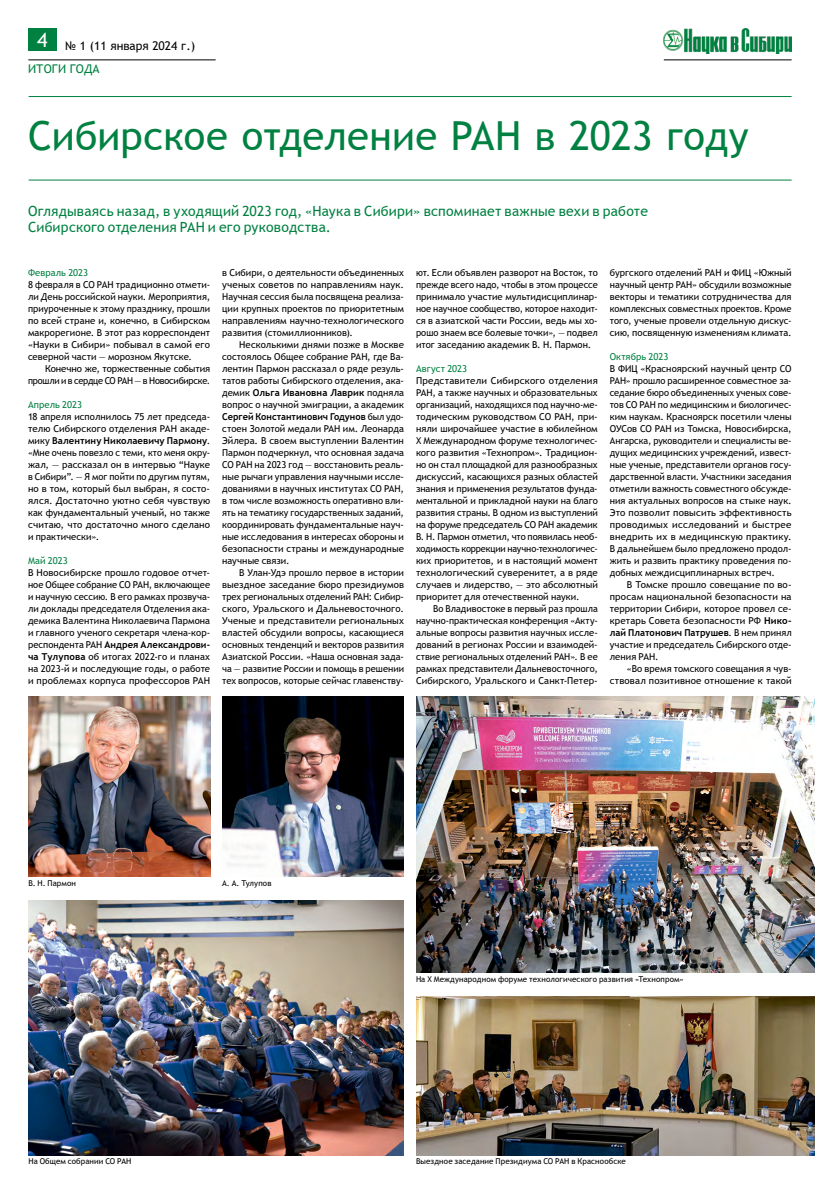
<style>
.page{position:relative;width:820px;height:1191px;background:#fff}
.page>*{position:absolute;margin:0;border:0;box-sizing:border-box;transform-origin:0 0}
.t1{font:40px "Trebuchet MS";letter-spacing:.005em;color:#008141}
.t2{font:14px/16px "Trebuchet MS";letter-spacing:.015em;color:#008141}
.t3{font:12px/22.3px "Trebuchet MS";color:#000}
.t4{font:9.5px/12px "Trebuchet MS";letter-spacing:.005em;color:#000;text-align:justify}
.t5{font:9.5px/12px "Trebuchet MS";letter-spacing:-.02em;color:#000;text-align:right}
.t6{font:9.5px "Trebuchet MS";letter-spacing:.005em;color:#008141}
.t7{font:8px "Trebuchet MS";letter-spacing:.015em;color:#000}
.s1{color:#008141}
.s2{font-weight:700}
</style>
<div class="page">
<div style="left:28px;top:28px;width:29px;height:23px;background:#008141"></div>
<hr style="left:28px;top:60px;width:187px;height:1px;background:#000">
<img style="left:663px;top:28px;width:128px;height:25px">
<hr style="left:663px;top:60px;width:128px;height:1px;background:#000">
<hr style="left:29px;top:96px;width:762px;height:1px;background:#008141">
<hr style="left:29px;top:179px;width:762px;height:1px;background:#008141">
<img style="left:222px;top:696px;width:182px;height:180px">
<img style="left:28px;top:696px;width:182px;height:180px">
<img style="left:28px;top:900px;width:376px;height:255px">
<img style="left:416px;top:996px;width:398px;height:159px">
<img style="left:416px;top:696px;width:398px;height:276px">
<p class="t3" style="left:28px;top:35px;width:168px;text-indent:9px"><sup>4</sup> № 1 (11 января 2024 г.)<br><span class="s1">ИТОГИ ГОДА</span></p>
<h1 class="t1" style="left:28px;top:111px;width:721px">Сибирское отделение РАН в 2023 году</h1>
<h2 class="t2" style="left:28px;top:203px;width:621px">Оглядываясь назад, в уходящий 2023 год, «Наука в Сибири» вспоминает важные вехи в работе<br>Сибирского отделения РАН и его руководства.</h2>
<p class="t6" style="left:28px;top:267px;width:62px">Февраль 2023</p>
<p class="t4" style="left:28px;top:279px;width:184px">8 февраля в СО РАН традиционно отмети&shy;ли День российской науки. Мероприятия, приуроченные к этому празднику, прошли по всей стране и, конечно, в Сибирском макрорегионе. В этот раз корреспондент «Науки в Сибири» побывал в самой его северной части — морозном Якутске.</p>
<p class="t5" style="left:28px;top:363px;width:183px">Конечно же, торжественные события прошли и в сердце СО РАН — в Новосибирске.</p>
<p class="t6" style="left:28px;top:399px;width:56px">Апрель 2023</p>
<p class="t4" style="left:28px;top:411px;width:184px">18 апреля исполнилось 75 лет председа&shy;телю Сибирского отделения РАН акаде&shy;мику <span class="s2">Валентину Николаевичу Пармону</span>. «Мне очень повезло с теми, кто меня окру&shy;жал, — рассказал он в интервью “Науке в Сибири”. — Я мог пойти по другим путям, но в том, который был выбран, я состо&shy;ялся. Достаточно уютно себя чувствую как фундаментальный ученый, но также считаю, что достаточно много сделано и практически».</p>
<p class="t6" style="left:28px;top:555px;width:41px">Май 2023</p>
<p class="t4" style="left:28px;top:567px;width:184px">В Новосибирске прошло годовое отчет&shy;ное Общее собрание СО РАН, включающее и научную сессию. В его рамках прозвуча&shy;ли доклады председателя Отделения ака&shy;демика Валентина Николаевича Пармона и главного ученого секретаря члена-кор&shy;респондента РАН <span class="s2">Андрея Александрови&shy;ча Тулупова</span> об итогах 2022-го и планах на 2023-й и последующие годы, о работе и проблемах корпуса профессоров РАН</p>
<p class="t4" style="left:609px;top:267px;width:183px">бургского отделений РАН и ФИЦ «Южный научный центр РАН» обсудили возможные векторы и тематики сотрудничества для комплексных совместных проектов. Кроме того, ученые провели отдельную дискус&shy;сию, посвященную изменениям климата.</p>
<p class="t6" style="left:609px;top:351px;width:60px">Октябрь 2023</p>
<p class="t4" style="left:609px;top:363px;width:183px">В ФИЦ «Красноярский научный центр СО РАН» прошло расширенное совместное за&shy;седание бюро объединенных ученых сове&shy;тов СО РАН по медицинским и биологичес&shy;ким наукам. Красноярск посетили члены ОУСов СО РАН из Томска, Новосибирска, Ангарска, руководители и специалисты ве&shy;дущих медицинских учреждений, извест&shy;ные ученые, представители органов госу&shy;дарственной власти. Участники заседания отметили важность совместного обсужде&shy;ния актуальных вопросов на стыке наук.<br>Это позволит повысить эффективность проводимых исследований и быстрее внедрить их в медицинскую практику.<br>В дальнейшем было предложено продол&shy;жить и развить практику проведения по&shy;добных междисциплинарных встреч.</p>
<p class="t4" style="left:609px;top:579px;width:183px;text-indent:17px">В Томске прошло совещание по во&shy;просам национальной безопасности на территории Сибири, которое провел се&shy;кретарь Совета безопасности РФ <span class="s2">Нико&shy;лай Платонович Патрушев</span>. В нем принял участие и председатель Сибирского отде&shy;ления РАН.</p>
<p class="t4" style="left:609px;top:663px;width:183px;text-align:right">«Во время томского совещания я чув&shy;ствовал позитивное отношение к такой</p>
<p class="t4" style="left:222px;top:267px;width:183px">в Сибири, о деятельности объединенных ученых советов по направлениям наук.<br>Научная сессия была посвящена реализа&shy;ции крупных проектов по приоритетным направлениям научно-технологического развития (стомиллионников).</p>
<p class="t4" style="left:222px;top:339px;width:183px;text-indent:17px">Несколькими днями позже в Москве состоялось Общее собрание РАН, где Ва&shy;лентин Пармон рассказал о ряде резуль&shy;татов работы Сибирского отделения, ака&shy;демик <span class="s2">Ольга Ивановна Лаврик</span> подняла вопрос о научной эмиграции, а академик <span class="s2">Сергей Константинович Годунов</span> был удо&shy;стоен Золотой медали РАН им. Леонарда Эйлера. В своем выступлении Валентин Пармон подчеркнул, что основная задача СО РАН на 2023 год — восстановить реаль&shy;ные рычаги управления научными иссле&shy;дованиями в научных институтах СО РАН, в том числе возможность оперативно вли&shy;ять на тематику государственных заданий, координировать фундаментальные науч&shy;ные исследования в интересах обороны и безопасности страны и международные научные связи.</p>
<p class="t4" style="left:222px;top:567px;width:183px;text-indent:17px">В Улан-Удэ прошло первое в истории выездное заседание бюро президиумов трех региональных отделений РАН: Сибир&shy;ского, Уральского и Дальневосточного.<br>Ученые и представители региональных властей обсудили вопросы, касающиеся основных тенденций и векторов развития Азиатской России. «Наша основная зада&shy;ча — развитие России и помощь в решении тех вопросов, которые сейчас главенству-</p>
<p class="t4" style="left:416px;top:267px;width:183px">ют. Если объявлен разворот на Восток, то прежде всего надо, чтобы в этом процессе принимало участие мультидисциплинар&shy;ное научное сообщество, которое находит&shy;ся в азиатской части России, ведь мы хо&shy;рошо знаем все болевые точки», — подвел итог заседанию академик В. Н. Пармон.</p>
<p class="t6" style="left:416px;top:363px;width:53px">Август 2023</p>
<p class="t4" style="left:416px;top:375px;width:183px">Представители Сибирского отделения РАН, а также научных и образовательных организаций, находящихся под научно-ме&shy;тодическим руководством СО РАН, при&shy;няли широчайшее участие в юбилейном X Международном форуме технологичес&shy;кого развития «Технопром». Традицион&shy;но он стал площадкой для разнообразных дискуссий, касающихся разных областей знания и применения результатов фунда&shy;ментальной и прикладной науки на благо развития страны. В одном из выступлений на форуме председатель СО РАН академик В. Н. Пармон отметил, что появилась необ&shy;ходимость коррекции научно-технологичес&shy;ких приоритетов, и в настоящий момент технологический суверенитет, а в ряде случаев и лидерство, — это абсолютный приоритет для отечественной науки.</p>
<p class="t4" style="left:416px;top:603px;width:183px;text-indent:17px">Во Владивостоке в первый раз прошла научно-практическая конференция «Акту&shy;альные вопросы развития научных иссле&shy;дований в регионах России и взаимодей&shy;ствие региональных отделений РАН». В ее рамках представители Дальневосточного, Сибирского, Уральского и Санкт-Петер-</p>
<p class="t7" style="left:28px;top:877px;width:49px">В. Н. Пармон</p>
<p class="t7" style="left:222px;top:877px;width:51px">А. А. Тулупов</p>
<p class="t7" style="left:28px;top:1155px;width:105px">На Общем собрании СО РАН</p>
<p class="t7" style="left:416px;top:974px;width:269px">На Х Международном форуме технологического развития «Технопром»</p>
<p class="t7" style="left:416px;top:1155px;width:211px">Выездное заседание Президиума СО РАН в Краснообске</p>
</div>
